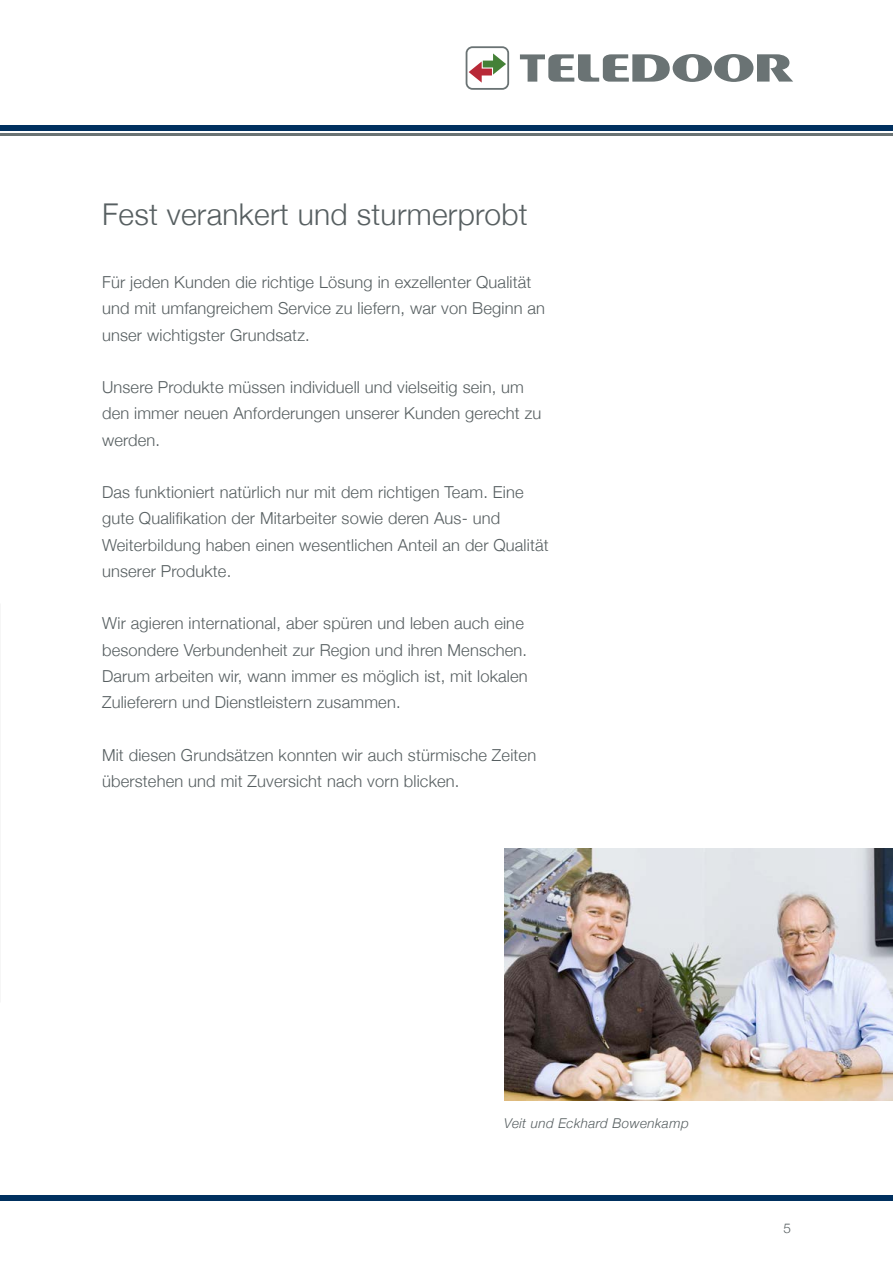
<style>
.page{position:relative;width:893px;height:1263px;background:#fff}
.page>*{position:absolute;margin:0;border:0;box-sizing:border-box;transform-origin:0 0}
.t1{font:300 30px "Helvetica Neue";letter-spacing:.01em;color:#575f61}
.t2{font:300 16.5px/26.2px "Helvetica Neue";letter-spacing:.01em;color:#575f61}
.t3{font:italic 300 13.5px "Helvetica Neue";letter-spacing:.03em;color:#575f61}
.t4{font:300 13.5px "Helvetica Neue";color:#575f61}
</style>
<div class="page">
<div style="left:0;top:126px;width:893px;height:5px;background:#00305f"></div>
<hr style="left:0;top:134px;width:893px;height:2px;background:#6a7374">
<div style="left:0;top:1195px;width:893px;height:5px;background:#00305f"></div>
<img style="left:504px;top:848px;width:389px;height:252px">
<svg style="left:466px;top:46px;width:43px;height:44px"></svg>
<svg style="left:520px;top:54px;width:273px;height:28px"></svg>
<h1 class="t1" style="left:102px;top:190px;width:427px">Fest verankert und sturmerprobt</h1>
<p class="t2" style="left:102px;top:268px;width:444px">Für jeden Kunden die richtige Lösung in exzellenter Qualität und mit umfangreichem Service zu liefern, war von Beginn an unser wichtigster Grundsatz.</p>
<p class="t2" style="left:102px;top:373px;width:441px">Unsere Produkte müssen individuell und vielseitig sein, um den immer neuen Anforderungen unserer Kunden gerecht zu werden.</p>
<p class="t2" style="left:102px;top:478px;width:448px">Das funktioniert natürlich nur mit dem richtigen Team. Eine gute Qualifikation der Mitarbeiter sowie deren Aus- und Weiterbildung haben einen wesentlichen Anteil an der Qualität unserer Produkte.</p>
<p class="t2" style="left:102px;top:609px;width:427px">Wir agieren international, aber spüren und leben auch eine besondere Verbundenheit zur Region und ihren Menschen.<br>Darum arbeiten wir, wann immer es möglich ist, mit lokalen Zulieferern und Dienstleistern zusammen.</p>
<p class="t2" style="left:102px;top:740px;width:436px">Mit diesen Grundsätzen konnten wir auch stürmische Zeiten überstehen und mit Zuversicht nach vorn blicken.</p>
<p class="t3" style="left:504px;top:1113px;width:186px">Veit und Eckhard Bowenkamp</p>
<p class="t4" style="left:783px;top:1217px;width:9px">5</p>
</div>
